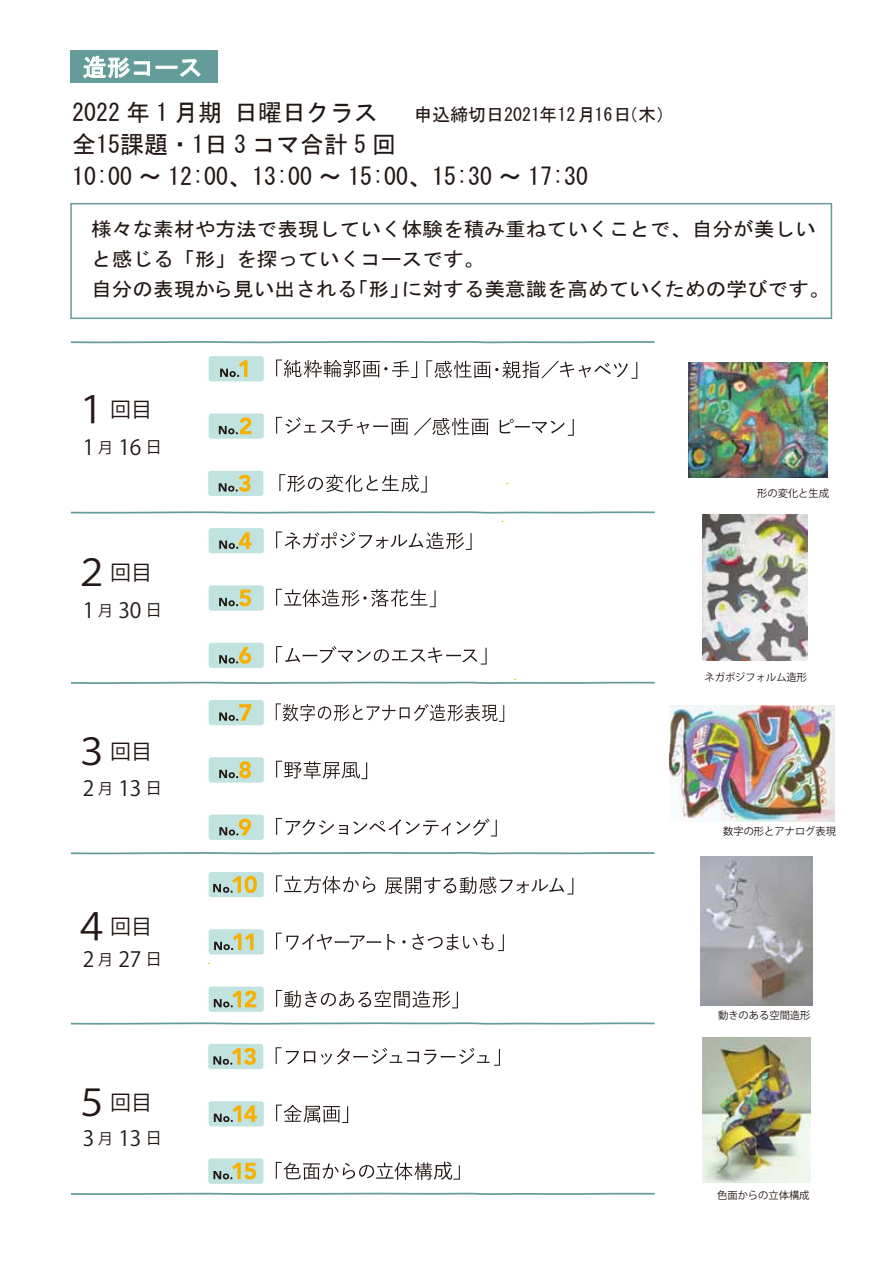
<style>
.page{position:relative;width:893px;height:1263px;background:#fff}
.page>*{position:absolute;margin:0;border:0;box-sizing:border-box;transform-origin:0 0}
.t1{font:24px "MS Gothic";color:#221815}
.t2{font:24px "MS Gothic";color:#fff}
.t3{font:21px "Koz Go Pro";color:#221815}
.t4{font:19.5px/30px "MS Gothic";color:#221815;scale:1.06 1}
.t5{font:18px "MS Gothic";color:#221815}
.t6{font:10.2px "Koz Go Pro";color:#221815}
.s1{font-size:36.75px}
.s2{font-size:15px}
.s3{font-size:16.5px}
</style>
<div class="page">
<div style="left:70px;top:51px;width:147px;height:32px;background:#639c99"></div>
<svg style="left:83px;top:56px;width:67px;height:23px"></svg>
<div style="left:156px;top:66px;width:21px;height:3px;border:1px solid #fff"></div>
<svg style="left:179px;top:58px;width:22px;height:19px"></svg>
<svg style="left:71px;top:511px;width:584px;height:3px;background:#a5c5c4"></svg>
<svg style="left:71px;top:341px;width:584px;height:3px"></svg>
<svg style="left:71px;top:852px;width:584px;height:3px"></svg>
<svg style="left:71px;top:1022px;width:584px;height:3px;background:#a5c5c4"></svg>
<svg style="left:71px;top:1192px;width:584px;height:3px"></svg>
<svg style="left:71px;top:678px;width:584px;height:6px"></svg>
<svg style="left:276px;top:359px;width:141px;height:19px"></svg>
<svg style="left:426px;top:360px;width:211px;height:19px"></svg>
<div style="left:209px;top:356px;width:55px;height:25px;background:#c1e3e0;border-radius:3px"></div>
<svg style="left:220px;top:360px;width:27px;height:17px"></svg>
<svg style="left:276px;top:417px;width:132px;height:18px"></svg>
<svg style="left:414px;top:418px;width:74px;height:17px"></svg>
<svg style="left:500px;top:419px;width:74px;height:17px"></svg>
<div style="left:209px;top:413px;width:55px;height:26px;background:#c1e3e0;border-radius:3px"></div>
<svg style="left:219px;top:417px;width:32px;height:17px"></svg>
<svg style="left:279px;top:474px;width:148px;height:19px"></svg>
<div style="left:208px;top:471px;width:55px;height:25px;background:#c1e3e0;border-radius:3px"></div>
<svg style="left:219px;top:475px;width:32px;height:17px"></svg>
<svg style="left:276px;top:531px;width:196px;height:19px"></svg>
<div style="left:209px;top:528px;width:55px;height:25px;background:#c1e3e0;border-radius:3px"></div>
<svg style="left:219px;top:532px;width:32px;height:17px"></svg>
<svg style="left:276px;top:589px;width:160px;height:18px"></svg>
<div style="left:209px;top:585px;width:55px;height:26px;background:#c1e3e0;border-radius:3px"></div>
<svg style="left:219px;top:590px;width:32px;height:16px"></svg>
<svg style="left:276px;top:646px;width:211px;height:18px"></svg>
<div style="left:209px;top:643px;width:55px;height:25px;background:#c1e3e0;border-radius:3px"></div>
<svg style="left:219px;top:647px;width:32px;height:17px"></svg>
<svg style="left:276px;top:703px;width:228px;height:19px"></svg>
<div style="left:209px;top:700px;width:55px;height:25px;background:#c1e3e0;border-radius:3px"></div>
<svg style="left:219px;top:704px;width:32px;height:17px"></svg>
<svg style="left:276px;top:761px;width:91px;height:18px"></svg>
<div style="left:209px;top:757px;width:55px;height:25px;background:#c1e3e0;border-radius:3px"></div>
<svg style="left:219px;top:761px;width:32px;height:17px"></svg>
<svg style="left:276px;top:818px;width:221px;height:18px"></svg>
<div style="left:209px;top:815px;width:55px;height:25px;background:#c1e3e0;border-radius:3px"></div>
<svg style="left:219px;top:818px;width:32px;height:17px"></svg>
<svg style="left:276px;top:875px;width:99px;height:18px"></svg>
<svg style="left:385px;top:876px;width:188px;height:18px"></svg>
<div style="left:209px;top:872px;width:55px;height:25px;background:#c1e3e0;border-radius:3px"></div>
<svg style="left:213px;top:876px;width:44px;height:17px"></svg>
<svg style="left:276px;top:933px;width:105px;height:17px"></svg>
<svg style="left:387px;top:934px;width:8px;height:16px"></svg>
<svg style="left:412px;top:934px;width:92px;height:17px"></svg>
<div style="left:209px;top:929px;width:55px;height:25px;background:#c1e3e0;border-radius:3px"></div>
<svg style="left:214px;top:933px;width:39px;height:17px"></svg>
<svg style="left:276px;top:990px;width:182px;height:18px"></svg>
<div style="left:209px;top:986px;width:55px;height:26px;background:#c1e3e0;border-radius:3px"></div>
<svg style="left:214px;top:990px;width:42px;height:17px"></svg>
<div style="left:208px;top:1044px;width:55px;height:25px;background:#c1e3e0;border-radius:3px"></div>
<svg style="left:276px;top:1047px;width:39px;height:17px"></svg>
<svg style="left:321px;top:1048px;width:179px;height:18px"></svg>
<svg style="left:213px;top:1048px;width:43px;height:17px"></svg>
<svg style="left:276px;top:1104px;width:72px;height:19px"></svg>
<div style="left:209px;top:1101px;width:55px;height:25px;background:#c1e3e0;border-radius:3px"></div>
<svg style="left:214px;top:1105px;width:43px;height:17px"></svg>
<div style="left:208px;top:1158px;width:55px;height:26px;background:#c1e3e0;border-radius:3px"></div>
<svg style="left:213px;top:1163px;width:43px;height:16px"></svg>
<svg style="left:276px;top:1161px;width:184px;height:19px"></svg>
<img style="left:670px;top:706px;width:165px;height:116px">
<img style="left:702px;top:1037px;width:109px;height:145px">
<img style="left:700px;top:856px;width:112px;height:149px">
<img style="left:702px;top:515px;width:106px;height:146px">
<img style="left:688px;top:362px;width:139px;height:115px">
<div style="left:70px;top:203px;width:762px;height:116px;border:2px solid #639c99"></div>
<p class="t2" style="left:83px;top:55px;width:122px">造形コース</p>
<p class="t1" style="left:72px;top:101px;width:308px">2022 年 1 月期 日曜日クラス</p>
<p class="t5" style="left:414px;top:106px;width:262px">申込締切日2021年12月16日（木）</p>
<p class="t1" style="left:72px;top:133px;width:326px">全15課題・1日 3 コマ合計5 回</p>
<p class="t1" style="left:72px;top:165px;width:517px">10:00 ～ 12:00、13:00 ～ 15:00、15:30 ～ 17:30</p>
<p class="t4" style="left:91px;top:214px;width:698px">様々な素材や方法で表現していく体験を積み重ねていくことで、自分が美しいと感じる「形」を探っていくコースです。<br>自分の表現から見い出される「形」に対する美意識を高めていくための学びです。</p>
<p class="t3" style="left:73px;top:395px;width:80px"><span class="s1">１</span>回目</p>
<p class="t3" style="left:83px;top:434px;width:81px">1<span class="s2">月</span>16<span class="s3">日</span></p>
<p class="t3" style="left:73px;top:558px;width:80px"><span class="s1">２</span>回目</p>
<p class="t3" style="left:83px;top:597px;width:81px">1<span class="s2">月</span>30<span class="s3">日</span></p>
<p class="t3" style="left:73px;top:737px;width:80px"><span class="s1">３</span>回目</p>
<p class="t3" style="left:83px;top:775px;width:81px">2<span class="s2">月</span>13<span class="s3">日</span></p>
<p class="t3" style="left:73px;top:912px;width:80px"><span class="s1">４</span>回目</p>
<p class="t3" style="left:83px;top:946px;width:81px">2<span class="s2">月</span>27<span class="s3">日</span></p>
<p class="t3" style="left:73px;top:1088px;width:80px"><span class="s1">５</span>回目</p>
<p class="t3" style="left:83px;top:1125px;width:81px">3<span class="s2">月</span>13<span class="s3">日</span></p>
<p class="t6" style="left:757px;top:487px;width:73px">形の変化と生成</p>
<p class="t6" style="left:704px;top:670px;width:104px">ネガポジフォルム造形</p>
<p class="t6" style="left:723px;top:825px;width:114px">数字の形とアナログ表現</p>
<p class="t6" style="left:718px;top:1009px;width:94px">動きのある空間造形</p>
<p class="t6" style="left:717px;top:1188px;width:94px">色面からの立体構成</p>
</div>
